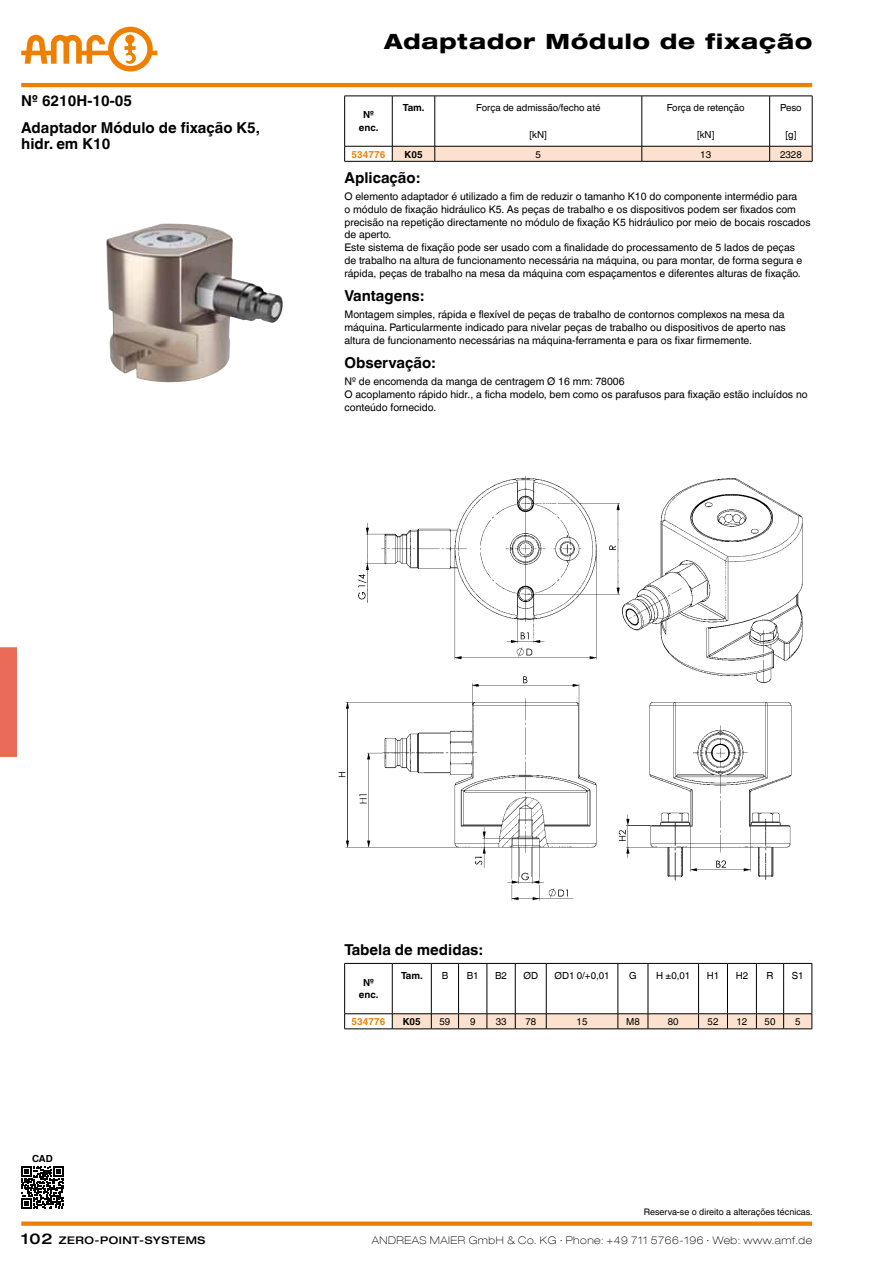
<style>
.page{position:relative;width:893px;height:1263px;background:#fff}
.page>*{position:absolute;margin:0;border:0;box-sizing:border-box;transform-origin:0 0}
.t1{font:800 expanded 21px "Helvetica Neue LT Com";letter-spacing:.045em;color:#000}
.t2{font:700 15px/16px "Helvetica World";color:#000}
.t3{font:10.5px/12.8px "Helvetica World";color:#000}
.t4{font:100 expanded 10.5px "Helvetica Neue LT Com";letter-spacing:.05em;color:#000}
.t5{font:500 expanded 10.5px "Helvetica Neue LT Com";letter-spacing:.05em;color:#000}
.t6{font:9.75px "Helvetica World";color:#000}
.t7{font:700 9.75px/12.8px "Helvetica World";color:#000;text-align:center}
.t8{font:700 9.75px "Helvetica World";color:#ee7f00}
.t9{font:9px "Helvetica World";color:#000}
.s1{font-size:15px}
</style>
<div class="page">
<hr style="left:21px;top:83px;width:791px;height:4px;background:#ee7f00">
<svg style="left:21px;top:27px;width:136px;height:44px"></svg>
<div style="left:0;top:647px;width:17px;height:110px;background:#eb6b59"></div>
<div style="left:21px;top:1221px;width:791px;height:5px;background:#ee7f00"></div>
<img style="left:338px;top:476px;width:465px;height:425px">
<img style="left:106px;top:223px;width:177px;height:160px">
<svg style="left:344px;top:96px;width:469px;height:65px"></svg>
<hr style="left:344px;top:161px;width:48px;height:1px;background:#000">
<hr style="left:392px;top:161px;width:43px;height:1px;background:#000">
<hr style="left:435px;top:161px;width:207px;height:1px;background:#000">
<hr style="left:642px;top:161px;width:128px;height:1px;background:#000">
<hr style="left:770px;top:161px;width:42px;height:1px;background:#000">
<svg style="left:344px;top:963px;width:469px;height:66px"></svg>
<svg style="left:21px;top:1166px;width:43px;height:43px"></svg>
<h2 class="t2" style="left:21px;top:93px;width:112px">Nº 6210H-10-05</h2>
<h2 class="t2" style="left:21px;top:120px;width:240px">Adaptador Módulo de fixação K5, hidr. em K10</h2>
<h1 class="t1" style="left:385px;top:28px;width:429px">Adaptador Módulo de fixação</h1>
<p class="t7" style="left:359px;top:108px;width:21px">Nº enc.</p>
<p class="t7" style="left:403px;top:102px;width:23px">Tam.</p>
<p class="t6" style="left:476px;top:102px;width:126px">Força de admissão/fecho até</p>
<p class="t6" style="left:530px;top:129px;width:19px">[kN]</p>
<p class="t6" style="left:667px;top:102px;width:80px">Força de retenção</p>
<p class="t6" style="left:697px;top:129px;width:19px">[kN]</p>
<p class="t6" style="left:780px;top:102px;width:23px">Peso</p>
<p class="t6" style="left:785px;top:129px;width:12px">[g]</p>
<p class="t8" style="left:352px;top:148px;width:35px">534776</p>
<p class="t7" style="left:404px;top:148px;width:20px">K05</p>
<p class="t6" style="left:536px;top:148px;width:7px">5</p>
<p class="t6" style="left:700px;top:148px;width:12px">13</p>
<p class="t6" style="left:780px;top:148px;width:23px">2328</p>
<h2 class="t2" style="left:344px;top:170px;width:77px">Aplicação:</h2>
<p class="t3" style="left:344px;top:190px;width:468px">O elemento adaptador é utilizado a fim de reduzir o tamanho K10 do componente intermédio para<br>o módulo de fixação hidráulico K5. As peças de trabalho e os dispositivos podem ser fixados com precisão na repetição directamente no módulo de fixação K5 hidráulico por meio de bocais roscados de aperto.<br>Este sistema de fixação pode ser usado com a finalidade do processamento de 5 lados de peças<br>de trabalho na altura de funcionamento necessária na máquina, ou para montar, de forma segura e rápida, peças de trabalho na mesa da máquina com espaçamentos e diferentes alturas de fixação.</p>
<h2 class="t2" style="left:344px;top:288px;width:81px">Vantagens:</h2>
<p class="t3" style="left:344px;top:308px;width:443px">Montagem simples, rápida e flexível de peças de trabalho de contornos complexos na mesa da máquina. Particularmente indicado para nivelar peças de trabalho ou dispositivos de aperto nas altura de funcionamento necessárias na máquina-ferramenta e para os fixar firmemente.</p>
<h2 class="t2" style="left:344px;top:355px;width:92px">Observação:</h2>
<p class="t3" style="left:344px;top:375px;width:465px">Nº de encomenda da manga de centragem Ø 16 mm: 78006<br>O acoplamento rápido hidr., a ficha modelo, bem como os parafusos para fixação estão incluídos no conteúdo fornecido.</p>
<p class="t7" style="left:32px;top:1152px;width:22px">CAD</p>
<h2 class="t2" style="left:344px;top:941px;width:140px">Tabela de medidas:</h2>
<p class="t7" style="left:359px;top:976px;width:21px">Nº enc.</p>
<p class="t7" style="left:401px;top:969px;width:23px">Tam.</p>
<p class="t6" style="left:442px;top:970px;width:8px">B</p>
<p class="t6" style="left:467px;top:970px;width:13px">B1</p>
<p class="t6" style="left:495px;top:970px;width:13px">B2</p>
<p class="t6" style="left:523px;top:970px;width:16px">ØD</p>
<p class="t6" style="left:554px;top:970px;width:57px">ØD1 0/+0,01</p>
<p class="t6" style="left:629px;top:970px;width:9px">G</p>
<p class="t6" style="left:656px;top:970px;width:36px">H ±0,01</p>
<p class="t6" style="left:707px;top:970px;width:14px">H1</p>
<p class="t6" style="left:736px;top:970px;width:14px">H2</p>
<p class="t6" style="left:766px;top:970px;width:8px">R</p>
<p class="t6" style="left:792px;top:970px;width:13px">S1</p>
<p class="t8" style="left:352px;top:1016px;width:35px">534776</p>
<p class="t7" style="left:403px;top:1015px;width:20px">K05</p>
<p class="t6" style="left:439px;top:1016px;width:12px">59</p>
<p class="t6" style="left:470px;top:1016px;width:7px">9</p>
<p class="t6" style="left:496px;top:1016px;width:12px">33</p>
<p class="t6" style="left:525px;top:1016px;width:12px">78</p>
<p class="t6" style="left:577px;top:1016px;width:12px">15</p>
<p class="t6" style="left:626px;top:1016px;width:15px">M8</p>
<p class="t6" style="left:668px;top:1016px;width:12px">80</p>
<p class="t6" style="left:708px;top:1016px;width:12px">52</p>
<p class="t6" style="left:736px;top:1016px;width:12px">12</p>
<p class="t6" style="left:765px;top:1016px;width:12px">50</p>
<p class="t6" style="left:795px;top:1016px;width:7px">5</p>
<p class="t9" style="left:644px;top:1207px;width:170px">Reserva-se o direito a alterações técnicas.</p>
<p class="t5" style="left:21px;top:1233px;width:185px"><span class="s1">102</span> ZERO-POINT-SYSTEMS</p>
<p class="t4" style="left:372px;top:1233px;width:442px">ANDREAS MAIER GmbH &amp; Co. KG ∙ Phone: +49 711 5766-196 ∙ Web: www.amf.de</p>
</div>
